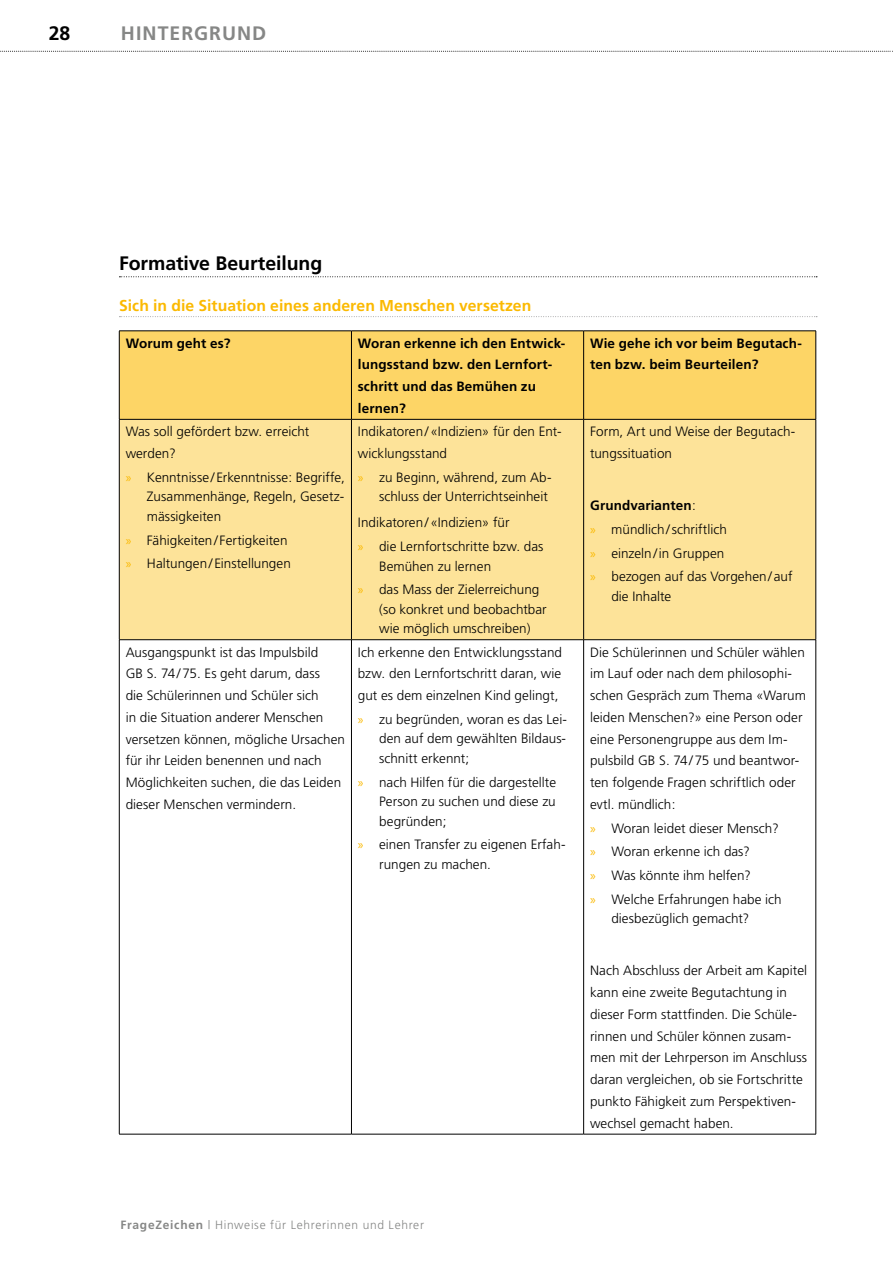
<style>
.page{position:relative;width:893px;height:1263px;background:#fff}
.page>*{position:absolute;margin:0;border:0;box-sizing:border-box;transform-origin:0 0}
.t1{font:700 19.5px "Frutiger";letter-spacing:-.005em;color:#000}
.t2{font:700 19.5px "Frutiger";letter-spacing:.055em;color:#868786}
.t3{font:700 15.75px "Frutiger";letter-spacing:.005em;color:#fbb900}
.t4{font:300 13.5px/21.8px "Frutiger";letter-spacing:.005em;color:#000}
.t5{font:700 13.5px/21.8px "Frutiger";letter-spacing:.01em;color:#000}
.t6{font:300 12px "Frutiger";letter-spacing:.055em;color:#868786}
.s1{font-family:"Myriad Pro";font-weight:400;color:#fbb900}
.s2{font-weight:700}
</style>
<div class="page">
<svg style="left:0;top:51px;width:893px;height:1px"></svg>
<div style="left:120px;top:332px;width:695px;height:87px;background:#fdd566"></div>
<div style="left:120px;top:420px;width:695px;height:219px;background:#fde399"></div>
<hr style="left:119px;top:331px;width:232px;height:1px;background:#000">
<hr style="left:119px;top:331px;width:1px;height:88px;background:#000">
<hr style="left:351px;top:331px;width:233px;height:1px;background:#000">
<hr style="left:351px;top:331px;width:1px;height:88px;background:#000">
<hr style="left:584px;top:331px;width:232px;height:1px;background:#000">
<hr style="left:583px;top:331px;width:1px;height:88px;background:#000">
<hr style="left:815px;top:331px;width:1px;height:88px;background:#000">
<hr style="left:119px;top:419px;width:232px;height:1px;background:#000">
<hr style="left:119px;top:420px;width:1px;height:219px;background:#000">
<hr style="left:351px;top:419px;width:233px;height:1px;background:#000">
<hr style="left:351px;top:420px;width:1px;height:219px;background:#000">
<hr style="left:584px;top:419px;width:232px;height:1px;background:#000">
<hr style="left:583px;top:420px;width:1px;height:219px;background:#000">
<hr style="left:815px;top:420px;width:1px;height:219px;background:#000">
<hr style="left:119px;top:639px;width:232px;height:1px;background:#000">
<hr style="left:119px;top:640px;width:1px;height:494px;background:#000">
<hr style="left:351px;top:639px;width:233px;height:1px;background:#000">
<hr style="left:351px;top:640px;width:1px;height:494px;background:#000">
<hr style="left:584px;top:639px;width:232px;height:1px;background:#000">
<hr style="left:583px;top:640px;width:1px;height:494px;background:#000">
<hr style="left:815px;top:640px;width:1px;height:494px;background:#000">
<hr style="left:119px;top:1134px;width:232px;height:1px;background:#000">
<hr style="left:351px;top:1134px;width:233px;height:1px;background:#000">
<hr style="left:584px;top:1134px;width:232px;height:1px;background:#000">
<svg style="left:119px;top:276px;width:698px;height:1px"></svg>
<svg style="left:119px;top:316px;width:698px;height:1px"></svg>
<h1 class="t1" style="left:49px;top:22px;width:23px">28</h1>
<h1 class="t2" style="left:121px;top:22px;width:147px">HINTERGRUND</h1>
<h1 class="t1" style="left:119px;top:252px;width:205px">Formative Beurteilung</h1>
<p class="t3" style="left:119px;top:297px;width:414px">Sich in die Situation eines anderen Menschen versetzen</p>
<p class="t5" style="left:126px;top:332px;width:106px">Worum geht es?</p>
<p class="t5" style="left:358px;top:332px;width:209px">Woran erkenne ich den Entwick&shy;lungsstand bzw. den Lernfort&shy;schritt und das Bemühen zu lernen?</p>
<p class="t5" style="left:590px;top:332px;width:213px">Wie gehe ich vor beim Begutach&shy;ten bzw. beim Beurteilen?</p>
<p class="t4" style="left:126px;top:421px;width:185px">Was soll gefördert bzw. erreicht werden?</p>
<p class="t4" style="left:147px;top:467px;width:199px;line-height:19.5px;text-align:justify;text-indent:-21px"><span class="s1">»</span> Kenntnisse / Erkenntnisse: Begriffe, Zusammenhänge, Regeln, Gesetz&shy;mässigkeiten</p>
<p class="t4" style="left:126px;top:528px;width:167px;line-height:23.7px"><span class="s1">»</span> Fähigkeiten / Fertigkeiten <span class="s1">»</span> Haltungen / Einstellungen</p>
<p class="t4" style="left:358px;top:421px;width:205px">Indikatoren / «Indizien» für den Ent&shy;wicklungsstand</p>
<p class="t4" style="left:358px;top:467px;width:195px;line-height:19.5px;text-align:right"><span class="s1">»</span> zu Beginn, während, zum Ab&shy;schluss der Unterrichtseinheit</p>
<p class="t4" style="left:358px;top:511px;width:187px;line-height:23.7px">Indikatoren / «Indizien» für<br><span class="s1">»</span> die Lernfortschritte bzw. das</p>
<p class="t4" style="left:358px;top:554px;width:183px;line-height:23.7px;text-indent:21px">Bemühen zu lernen<br><span class="s1">»</span> das Mass der Zielerreichung</p>
<p class="t4" style="left:379px;top:599px;width:169px;line-height:19.5px">(so konkret und beobachtbar wie möglich umschreiben)</p>
<p class="t4" style="left:590px;top:421px;width:207px">Form, Art und Weise der Begutach&shy;tungssituation</p>
<p class="t4" style="left:590px;top:493px;width:204px;line-height:23.7px"><span class="s2">Grundvarianten</span>:<br><span class="s1">»</span> mündlich / schriftlich<br><span class="s1">»</span> einzeln / in Gruppen<br><span class="s1">»</span> bezogen auf das Vorgehen / auf</p>
<p class="t4" style="left:611px;top:585px;width:62px">die Inhalte</p>
<p class="t4" style="left:126px;top:641px;width:221px">Ausgangspunkt ist das Impulsbild<br>GB S. 74 / 75. Es geht darum, dass<br>die Schülerinnen und Schüler sich<br>in die Situation anderer Menschen versetzen können, mögliche Ursachen für ihr Leiden benennen und nach Möglichkeiten suchen, die das Leiden dieser Menschen vermindern.</p>
<p class="t4" style="left:358px;top:641px;width:206px;text-align:justify">Ich erkenne den Entwicklungsstand bzw. den Lernfortschritt daran, wie gut es dem einzelnen Kind gelingt,</p>
<p class="t4" style="left:379px;top:709px;width:189px;line-height:19.5px;text-align:justify;text-indent:-21px"><span class="s1">»</span> zu begründen, woran es das Lei&shy;den auf dem gewählten Bildaus&shy;schnitt erkennt;</p>
<p class="t4" style="left:379px;top:772px;width:178px;line-height:19.5px;text-align:justify;text-indent:-21px"><span class="s1">»</span> nach Hilfen für die dargestellte Person zu suchen und diese zu begründen;</p>
<p class="t4" style="left:379px;top:835px;width:188px;line-height:19.5px;text-indent:-21px"><span class="s1">»</span> einen Transfer zu eigenen Erfah&shy;rungen zu machen.</p>
<p class="t4" style="left:590px;top:641px;width:217px">Die Schülerinnen und Schüler wählen im Lauf oder nach dem philosophi&shy;schen Gespräch zum Thema «Warum leiden Menschen?» eine Person oder eine Personengruppe aus dem Im&shy;pulsbild GB S. 74 / 75 und beantwor&shy;ten folgende Fragen schriftlich oder evtl. mündlich:</p>
<p class="t4" style="left:590px;top:816px;width:193px;line-height:23.7px"><span class="s1">»</span> Woran leidet dieser Mensch? <span class="s1">»</span> Woran erkenne ich das?<br><span class="s1">»</span> Was könnte ihm helfen?<br><span class="s1">»</span> Welche Erfahrungen habe ich</p>
<p class="t4" style="left:611px;top:908px;width:139px">diesbezüglich gemacht?</p>
<p class="t4" style="left:590px;top:960px;width:219px">Nach Abschluss der Arbeit am Kapitel kann eine zweite Begutachtung in dieser Form stattfinden. Die Schüle&shy;rinnen und Schüler können zusam&shy;men mit der Lehrperson im Anschluss daran vergleichen, ob sie Fortschritte punkto Fähigkeit zum Perspektiven&shy;wechsel gemacht haben.</p>
<p class="t6" style="left:121px;top:1218px;width:305px"><span class="s2">FrageZeichen</span> | Hinweise für Lehrerinnen und Lehrer</p>
</div>
